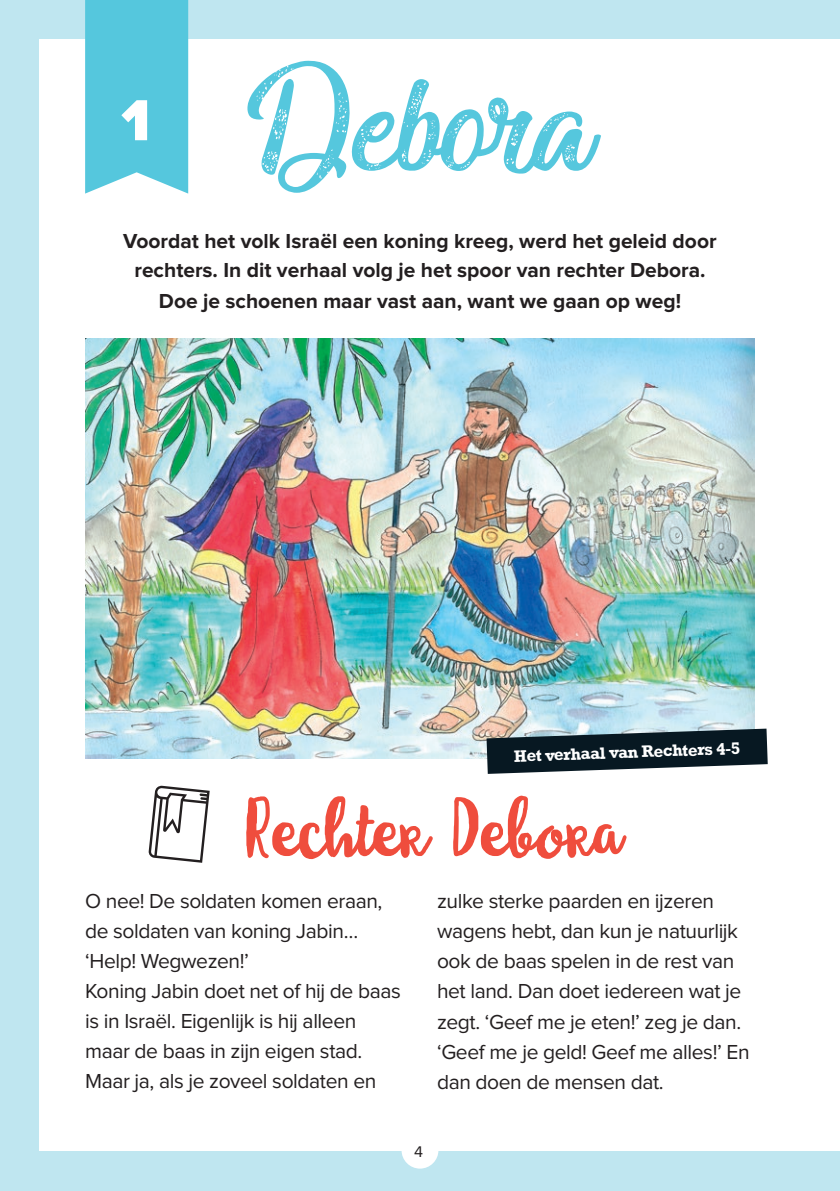
<style>
.page{position:relative;width:840px;height:1191px;background:#fff}
.page>*{position:absolute;margin:0;border:0;box-sizing:border-box;transform-origin:0 0}
.t1{font:180px "Miraculous&Christmas";color:#55c7dd}
.t2{font:84px "Molleat";color:#ef4d3d}
.t3{font:900 60px "Proxima Nova";color:#fff}
.t4{font:21px/30px "Proxima Nova";letter-spacing:-.02em;color:#231f20}
.t5{font:700 21px/28.4px "Proxima Nova";color:#231f20;text-align:center}
.t6{font:700 17px "Rockwell";color:#fff}
.t7{font:16px "Proxima Nova";color:#231f20}
</style>
<div class="page">
<div style="left:0;top:0;width:839px;height:1191px;background:#bfe6f0"></div>
<div style="left:40px;top:40px;width:799px;height:1111px;background:#fff"></div>
<div style="left:401px;top:1131px;width:37px;height:37px;background:#fff;border-radius:50%"></div>
<div style="left:85px;top:0;width:103px;height:194px;background:#55c7dd"></div>
<img style="left:85px;top:338px;width:669px;height:420px">
<svg style="left:149px;top:785px;width:60px;height:77px"></svg>
<svg style="left:486px;top:728px;width:281px;height:46px;background:#394850"></svg>
<h3 class="t3" style="left:121px;top:85px;width:30px">1</h3>
<h1 class="t1" style="left:246px;top:31px;width:349px">Debora</h1>
<p class="t5" style="left:123px;top:228px;width:594px">Voordat het volk Israël een koning kreeg, werd het geleid door rechters. In dit verhaal volg je het spoor van rechter Debora.</p>
<p class="t5" style="left:159px;top:288px;width:523px">Doe je schoenen maar vast aan, want we gaan op weg!</p>
<p class="t6" style="left:513px;top:745px;width:228px;rotate:-2deg">Het verhaal van Rechters 4-5</p>
<h2 class="t2" style="left:242px;top:779px;width:382px">Rechter Debora</h2>
<p class="t4" style="left:85px;top:887px;width:317px">O nee! De soldaten komen eraan, de soldaten van koning Jabin… ‘Help! Wegwezen!’<br>Koning Jabin doet net of hij de baas is in Israël. Eigenlijk is hij alleen maar de baas in zijn eigen stad.<br>Maar ja, als je zoveel soldaten en</p>
<p class="t4" style="left:437px;top:887px;width:314px">zulke sterke paarden en ijzeren wagens hebt, dan kun je natuurlijk ook de baas spelen in de rest van het land. Dan doet iedereen wat je zegt. ‘Geef me je eten!’ zeg je dan. ‘Geef me je geld! Geef me alles!’ En dan doen de mensen dat.</p>
<p class="t7" style="left:414px;top:1143px;width:10px">4</p>
</div>
